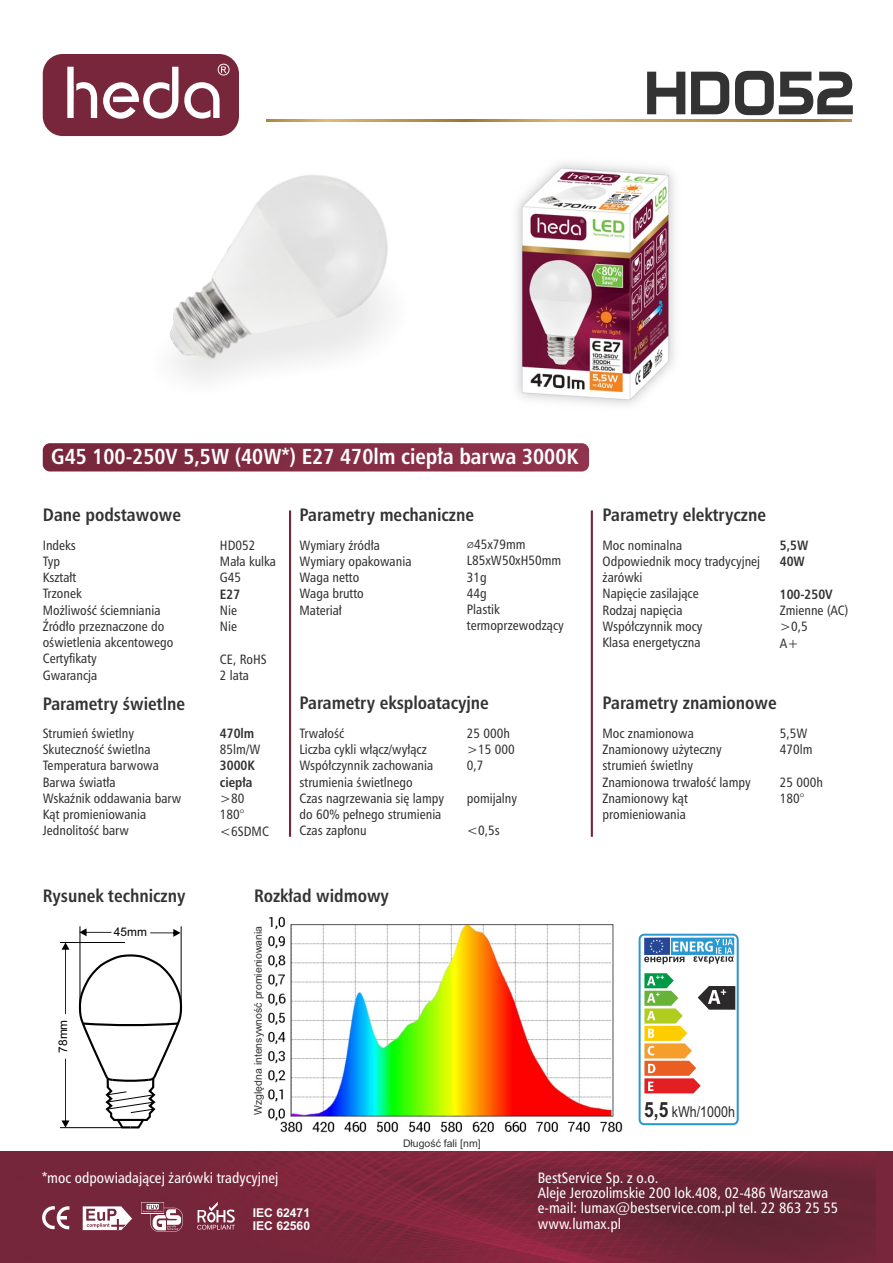
<style>
.page{position:relative;width:893px;height:1263px;background:#fff}
.page>*{position:absolute;margin:0;border:0;box-sizing:border-box;transform-origin:0 0}
.t1{font:61.35px "Space Bd EU";color:#333}
.t2{font:700 21.75px "Humnst 777 Cn EU";color:#fff}
.t3{font:700 18px "Humnst 777 Cn EU";color:#333}
.t4{font:15px/15.3px "Humnst 777 Cn EU";color:#fff}
.t5{font:15px "Arial";color:#2b2929;scale:.83 1}
.t6{font:13.5px/16.2px "Humnst 777 Cn EU";color:#333}
.t7{font:700 13.5px/16.4px "Humnst 777 Cn EU";color:#333}
.t8{font:700 12.15px/13.5px "Arial";color:#fff}
.t9{font:11.85px "Arial";color:#000}
.t10{font:10.5px "Arial";color:#333}
.s1{font-family:"Cambria"}
.s2{font-weight:700;font-size:21px}
</style>
<div class="page">
<img style="left:112px;top:132px;width:276px;height:248px">
<img style="left:0;top:1151px;width:876px;height:112px">
<div style="left:876px;top:1151px;width:17px;height:112px;background:#78263b"></div>
<hr style="left:60px;top:1127px;width:62px;height:1px;background:#000">
<hr style="left:60px;top:942px;width:65px;height:1px;background:#000">
<svg style="left:62px;top:1059px;width:7px;height:69px"></svg>
<svg style="left:62px;top:943px;width:7px;height:71px"></svg>
<hr style="left:181px;top:926px;width:1px;height:87px;background:#000">
<hr style="left:80px;top:926px;width:1px;height:84px;background:#000">
<svg style="left:150px;top:929px;width:31px;height:8px"></svg>
<svg style="left:79px;top:928px;width:32px;height:8px"></svg>
<hr style="left:289px;top:510px;width:2px;height:327px;background:#78263b">
<hr style="left:591px;top:510px;width:2px;height:327px;background:#78263b">
<div style="left:43px;top:443px;width:546px;height:28px;background:#842d44;border-radius:7px"></div>
<div style="left:43px;top:54px;width:196px;height:82px;background:#78263b;border-radius:20px"></div>
<svg style="left:184px;top:82px;width:36px;height:37px"></svg>
<svg style="left:103px;top:67px;width:75px;height:52px"></svg>
<svg style="left:67px;top:67px;width:30px;height:51px"></svg>
<svg style="left:218px;top:64px;width:12px;height:12px"></svg>
<svg style="left:266px;top:119px;width:585px;height:2px"></svg>
<svg style="left:639px;top:934px;width:100px;height:191px"></svg>
<img style="left:268px;top:916px;width:355px;height:217px">
<img style="left:516px;top:163px;width:159px;height:242px">
<svg style="left:78px;top:953px;width:105px;height:176px"></svg>
<svg style="left:42px;top:1206px;width:27px;height:23px"></svg>
<svg style="left:141px;top:1202px;width:42px;height:30px"></svg>
<svg style="left:197px;top:1202px;width:38px;height:27px"></svg>
<svg style="left:83px;top:1206px;width:49px;height:24px"></svg>
<h1 class="t1" style="left:644px;top:57px;width:212px">HD052</h1>
<h2 class="t2" style="left:51px;top:448px;width:528px">G45 100-250V 5,5W (40W*) E27 470lm ciepła barwa 3000K</h2>
<h3 class="t3" style="left:43px;top:508px;width:140px">Dane podstawowe</h3>
<p class="t6" style="left:43px;top:538px;width:132px">Indeks<br>Typ<br>Kształt<br>Trzonek<br>Możliwość ściemniania<br>Źródło przeznaczone do oświetlenia akcentowego<br>Certyfikaty<br>Gwarancja</p>
<h3 class="t3" style="left:43px;top:696px;width:144px">Parametry świetlne</h3>
<p class="t6" style="left:43px;top:726px;width:140px">Strumień świetlny<br>Skuteczność świetlna<br>Temperatura barwowa<br>Barwa światła<br>Wskaźnik oddawania barw<br>Kąt promieniowania<br>Jednolitość barw</p>
<p class="t6" style="left:220px;top:538px;width:58px">HD052<br>Mała kulka<br>G45</p>
<p class="t7" style="left:220px;top:587px;width:22px">E27</p>
<p class="t6" style="left:220px;top:603px;width:19px">Nie<br>Nie</p>
<p class="t6" style="left:220px;top:652px;width:48px">CE, RoHS<br>2 lata</p>
<p class="t7" style="left:220px;top:726px;width:36px">470lm</p>
<p class="t6" style="left:220px;top:742px;width:42px">85lm/W</p>
<p class="t7" style="left:220px;top:759px;width:36px">3000K ciepła</p>
<p class="t6" style="left:220px;top:791px;width:50px">&gt;80<br>180° &lt;6SDMC</p>
<h3 class="t3" style="left:300px;top:508px;width:176px">Parametry mechaniczne</h3>
<p class="t6" style="left:300px;top:538px;width:113px">Wymiary źródła<br>Wymiary opakowania<br>Waga netto<br>Waga brutto<br>Materiał</p>
<p class="t6" style="left:467px;top:537px;width:98px"><span class="s1">⌀</span>45x79mm<br>L85xW50xH50mm<br>31g<br>44g<br>Plastik termoprzewodzący</p>
<h3 class="t3" style="left:300px;top:696px;width:191px">Parametry eksploatacyjne</h3>
<p class="t6" style="left:300px;top:726px;width:146px">Trwałość<br>Liczba cykli włącz/wyłącz<br>Współczynnik zachowania strumienia świetlnego<br>Czas nagrzewania się lampy do 60% pełnego strumienia<br>Czas zapłonu</p>
<p class="t6" style="left:467px;top:726px;width:49px">25 000h &gt;15 000<br>0,7</p>
<p class="t6" style="left:467px;top:791px;width:52px">pomijalny</p>
<p class="t6" style="left:467px;top:824px;width:34px">&lt;0,5s</p>
<h3 class="t3" style="left:43px;top:889px;width:144px">Rysunek techniczny</h3>
<h3 class="t3" style="left:254px;top:889px;width:136px">Rozkład widmowy</h3>
<p class="t9" style="left:59px;top:1053px;width:35px;rotate:-90deg">78mm</p>
<p class="t9" style="left:114px;top:928px;width:35px">45mm</p>
<p class="t10" style="left:254px;top:1115px;width:191px;rotate:-90deg">Względna intensywność promieniowania</p>
<p class="t10" style="left:403px;top:1139px;width:79px">Długość fali [nm]</p>
<h3 class="t3" style="left:603px;top:508px;width:165px">Parametry elektryczne</h3>
<p class="t6" style="left:603px;top:538px;width:159px">Moc nominalna<br>Odpowiednik mocy tradycyjnej żarówki<br>Napięcie zasilające<br>Rodzaj napięcia<br>Współczynnik mocy<br>Klasa energetyczna</p>
<p class="t7" style="left:780px;top:538px;width:30px">5,5W<br>40W</p>
<p class="t7" style="left:780px;top:587px;width:54px">100-250V</p>
<p class="t6" style="left:780px;top:603px;width:70px">Zmienne (AC) &gt;0,5<br>A+</p>
<h3 class="t3" style="left:603px;top:696px;width:176px">Parametry znamionowe</h3>
<p class="t6" style="left:603px;top:726px;width:150px">Moc znamionowa<br>Znamionowy użyteczny strumień świetlny<br>Znamionowa trwałość lampy<br>Znamionowy kąt promieniowania</p>
<p class="t6" style="left:780px;top:726px;width:34px">5,5W<br>470lm</p>
<p class="t6" style="left:780px;top:775px;width:45px">25 000h<br>180°</p>
<p class="t5" style="left:644px;top:1106px;width:111px"><span class="s2">5,5</span> kWh/1000h</p>
<p class="t4" style="left:42px;top:1171px;width:238px">*moc odpowiadającej żarówki tradycyjnej</p>
<p class="t8" style="left:253px;top:1206px;width:59px">IEC 62471<br>IEC 62560</p>
<p class="t4" style="left:538px;top:1171px;width:302px">BestService Sp. z o.o.<br>Aleje Jerozolimskie 200 lok.408, 02-486 Warszawa e-mail: lumax@bestservice.com.pl tel. 22 863 25 55 www.lumax.pl</p>
</div>
